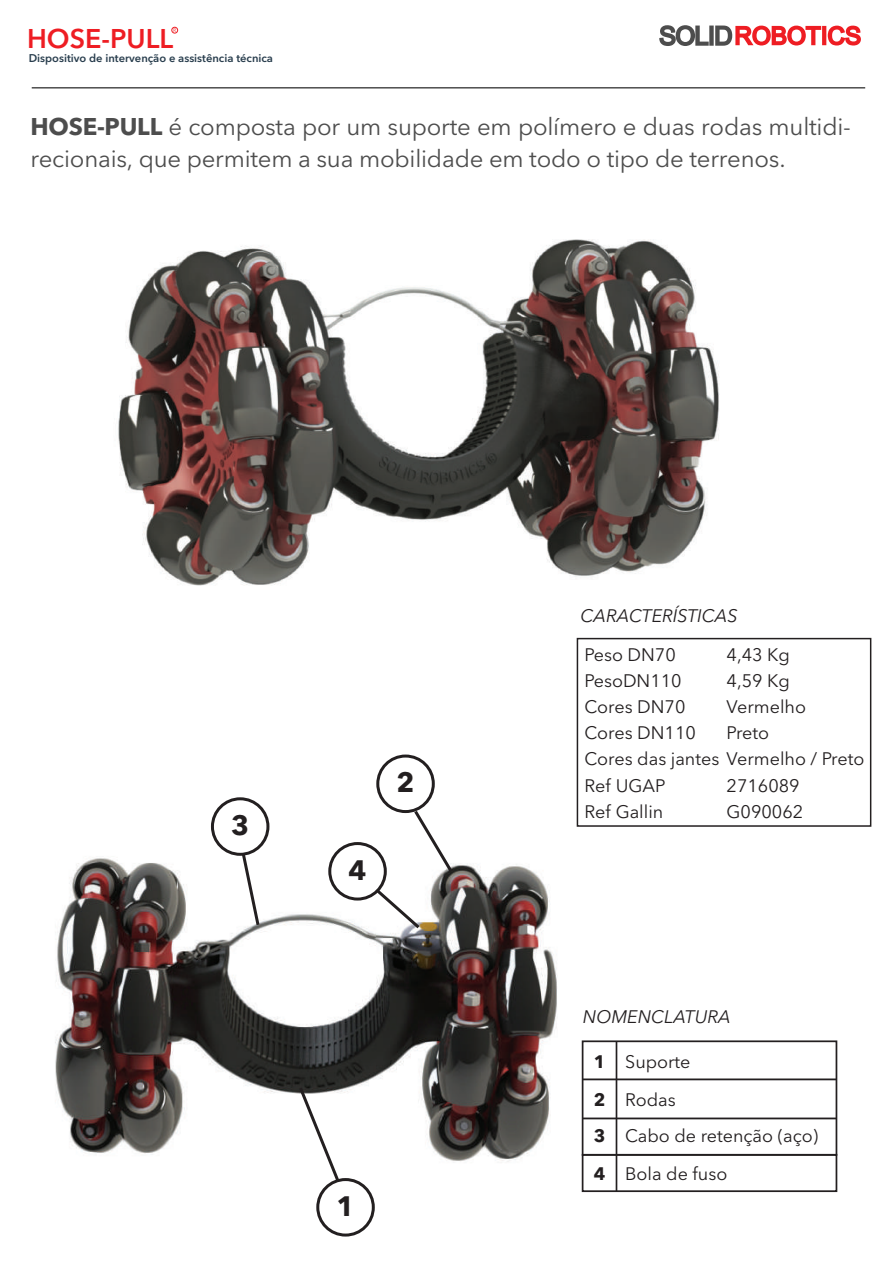
<style>
.page{position:relative;width:893px;height:1263px;background:#fff}
.page>*{position:absolute;margin:0;border:0;box-sizing:border-box;transform-origin:0 0}
.t1{font:700 27.9px "Avenir Next LT Pro";color:#231f20}
.t2{font:600 26.85px "Avenir Next LT Pro";color:#ee1d23}
.t3{font:24px/31.5px "Avenir Next LT Pro";letter-spacing:-.01em;color:#4d4d4d}
.t4{font:18px/26.2px "Avenir Next LT Pro";color:#231f20}
.t5{font:italic 18px "Avenir Next LT Pro";color:#231f20}
.t6{font:700 18px/38.2px "Avenir Next LT Pro";color:#231f20}
.t7{font:600 11.1px "Avenir Next LT Pro";color:#283d4d}
.t8{font:5.25px "Avenir Next LT Pro";color:#ee1d23}
.s1{font-weight:700}
</style>
<div class="page">
<img style="left:55px;top:842px;width:502px;height:343px">
<svg style="left:172px;top:27px;width:6px;height:6px"></svg>
<svg style="left:659px;top:25px;width:202px;height:21px"></svg>
<hr style="left:32px;top:87px;width:833px;height:2px;background:#4d4d4d">
<img style="left:118px;top:239px;width:601px;height:347px">
<div style="left:582px;top:1040px;width:255px;height:116px;border:2px solid #231f20"></div>
<hr style="left:616px;top:1041px;width:1px;height:150px;background:#231f20">
<hr style="left:583px;top:1078px;width:253px;height:2px;background:#231f20">
<hr style="left:583px;top:1117px;width:253px;height:2px;background:#231f20">
<div style="left:577px;top:638px;width:294px;height:189px;border:2px solid #231f20"></div>
<div style="left:376px;top:754px;width:59px;height:59px;border:3px solid #231f20;border-radius:50%"></div>
<svg style="left:411px;top:807px;width:44px;height:68px"></svg>
<svg style="left:297px;top:1084px;width:45px;height:101px"></svg>
<div style="left:328px;top:842px;width:59px;height:58px;border:3px solid #231f20;border-radius:50%"></div>
<div style="left:316px;top:1178px;width:59px;height:58px;border:3px solid #231f20;border-radius:50%"></div>
<svg style="left:373px;top:886px;width:50px;height:45px"></svg>
<div style="left:211px;top:797px;width:58px;height:59px;border:3px solid #231f20;border-radius:50%"></div>
<svg style="left:240px;top:850px;width:22px;height:78px"></svg>
<div style="left:582px;top:1154px;width:255px;height:38px;border:2px solid #231f20"></div>
<h2 class="t2" style="left:27px;top:22px;width:148px">HOSE-PULL</h2>
<p class="t7" style="left:29px;top:51px;width:246px">Dispositivo de intervenção e assistência técnica</p>
<p class="t8" style="left:173px;top:27px;width:5px">R</p>
<h3 class="t3" style="left:30px;top:111px;width:822px"><span class="s1">HOSE-PULL</span> é composta por um suporte em polímero e duas rodas multidi&shy;recionais, que permitem a sua mobilidade em todo o tipo de terrenos.</h3>
<h1 class="t1" style="left:231px;top:808px;width:19px">3</h1>
<h1 class="t1" style="left:349px;top:853px;width:19px">4</h1>
<h1 class="t1" style="left:397px;top:765px;width:19px">2</h1>
<h1 class="t1" style="left:337px;top:1189px;width:19px">1</h1>
<p class="t5" style="left:581px;top:605px;width:159px">CARACTERÍSTICAS</p>
<p class="t4" style="left:727px;top:641px;width:65px">4,43 Kg</p>
<p class="t4" style="left:727px;top:667px;width:65px">4,59 Kg</p>
<p class="t4" style="left:727px;top:693px;width:81px">Vermelho</p>
<p class="t4" style="left:727px;top:720px;width:44px">Preto</p>
<p class="t4" style="left:585px;top:746px;width:281px">Cores das jantes Vermelho / Preto</p>
<p class="t4" style="left:727px;top:772px;width:75px">2716089</p>
<p class="t4" style="left:727px;top:798px;width:78px">G090062</p>
<p class="t4" style="left:585px;top:641px;width:113px">Peso DN70<br>PesoDN110<br>Cores DN70<br>Cores DN110</p>
<p class="t4" style="left:585px;top:772px;width:82px">Ref UGAP<br>Ref Gallin</p>
<p class="t5" style="left:583px;top:1006px;width:149px">NOMENCLATURA</p>
<p class="t4" style="left:625px;top:1042px;width:67px;line-height:38.2px">Suporte<br>Rodas</p>
<p class="t4" style="left:625px;top:1117px;width:194px;line-height:37.5px">Cabo de retenção (aço)<br>Bola de fuso</p>
<p class="t6" style="left:594px;top:1042px;width:13px">1<br>2</p>
<p class="t6" style="left:594px;top:1117px;width:13px;line-height:37.2px">3<br>4</p>
</div>
